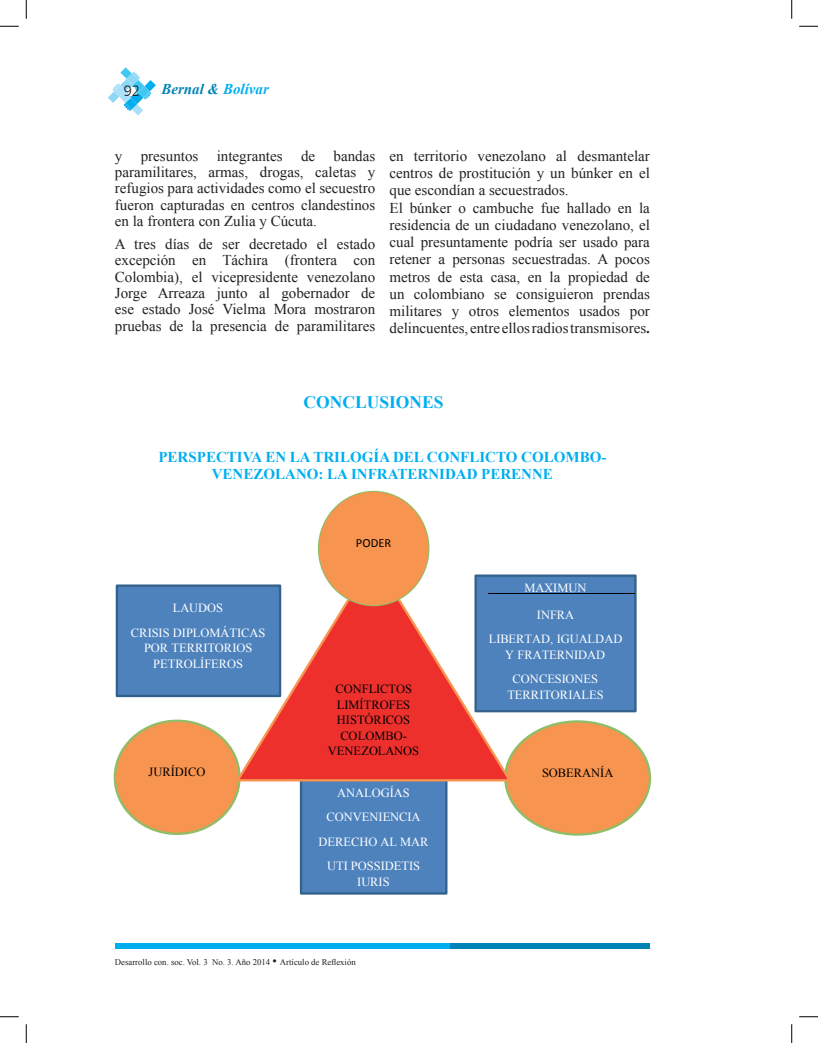
<style>
.page{position:relative;width:818px;height:1043px;background:#fff}
.page>*{position:absolute;margin:0;border:0;box-sizing:border-box;transform-origin:0 0}
.TITULOS_IMPORT{font:700 17.5px "Times New Roman";color:#00aeef}
.cuerpo{font:15px/17.2px "Times New Roman";color:#231f20;text-align:justify}
.t1{font:700 15px/16.5px "Times New Roman";color:#00aeef;text-align:center}
.t2{font:italic 700 15px "Times New Roman";color:#0083b6}
.t3{font:15px "Humanist 777 BT Light B";color:#231f20}
.t4{font:12.5px/24.5px "Times New Roman";color:#fff;text-align:center}
.t5{font:12.5px/15.5px "Times New Roman";color:#000001;text-align:center}
.t6{font:12.5px "Calibri";color:#000001}
.t7{font:8.75px "Times New Roman";color:#231f20}
.s1{color:#00aeef}
.s2{font-weight:700}
.s3{font-size:12.5px}
</style>
<div class="page">
<svg style="left:108px;top:67px;width:48px;height:49px"></svg>
<div style="left:248px;top:943px;width:402px;height:5px;background:#0083b6"></div>
<div style="left:115px;top:943px;width:334px;height:5px;background:#00aeef"></div>
<div style="left:301px;top:780px;width:145px;height:113px;background:#4d82bd"></div>
<div style="left:300px;top:778px;width:147px;height:116px;border:2px solid #35628c"></div>
<div style="left:115px;top:720px;width:124px;height:113px;background:#f7944f;border-radius:50%"></div>
<div style="left:505px;top:721px;width:145px;height:113px;background:#f7944f;border-radius:50%"></div>
<svg style="left:234px;top:554px;width:280px;height:229px"></svg>
<div style="left:319px;top:492px;width:109px;height:113px;background:#f7944f;border-radius:50%"></div>
<div style="left:117px;top:585px;width:163px;height:111px;background:#4d82bd"></div>
<div style="left:116px;top:584px;width:165px;height:113px;border:2px solid #35628c"></div>
<div style="left:475px;top:575px;width:160px;height:136px;background:#4d82bd"></div>
<div style="left:474px;top:574px;width:162px;height:138px;border:2px solid #35628c"></div>
<hr style="left:488px;top:593px;width:146px;height:1px;background:#000001">
<svg style="left:0;top:25px;width:19px;height:2px"></svg>
<svg style="left:799px;top:25px;width:19px;height:2px"></svg>
<svg style="left:0;top:1016px;width:19px;height:1px"></svg>
<svg style="left:799px;top:1016px;width:19px;height:1px"></svg>
<svg style="left:25px;top:0;width:2px;height:19px"></svg>
<svg style="left:25px;top:1024px;width:2px;height:18px"></svg>
<svg style="left:791px;top:0;width:1px;height:19px"></svg>
<svg style="left:791px;top:1024px;width:1px;height:18px"></svg>
<p class="t3" style="left:123px;top:81px;width:18px">92</p>
<p class="t2" style="left:161px;top:79px;width:109px">Bernal &amp; <span class="s1">Bolívar</span></p>
<p class="cuerpo" style="left:115px;top:147px;width:262px;line-height:16.2px">y presuntos integrantes de bandas paramilitares, armas, drogas, caletas y refugios para actividades como el secuestro fueron capturadas en centros clandestinos en la frontera con Zulia y Cúcuta.</p>
<p class="cuerpo" style="left:115px;top:236px;width:262px;line-height:16.5px">A tres días de ser decretado el estado excepción en Táchira (frontera con Colombia), el vicepresidente venezolano Jorge Arreaza junto al gobernador de ese estado José Vielma Mora mostraron pruebas de la presencia de paramilitares</p>
<p class="cuerpo" style="left:389px;top:147px;width:262px">en territorio venezolano al desmantelar centros de prostitución y un búnker en el que escondían a secuestrados.</p>
<p class="cuerpo" style="left:389px;top:199px;width:262px">El búnker o cambuche fue hallado en la residencia de un ciudadano venezolano, el cual presuntamente podría ser usado para retener a personas secuestradas. A pocos metros de esta casa, en la propiedad de un colombiano se consiguieron prendas militares y otros elementos usados por delincuentes, entre ellos radios transmisores<span class="s2">.</span></p>
<p class="TITULOS_IMPORT" style="left:303px;top:390px;width:142px">CONCLUSIONES</p>
<p class="t1" style="left:158px;top:448px;width:449px">PERSPECTIVA EN LA TRILOGÍA DEL CONFLICTO COLOMBO-<br>VENEZOLANO: LA INFRATERNIDAD PERENNE</p>
<p class="t4" style="left:131px;top:595px;width:136px">LAUDOS<br>CRISIS DIPLOMÁTICAS</p>
<p class="t4" style="left:144px;top:639px;width:110px;line-height:15.9px">POR TERRITORIOS<br>PETROLÍFEROS</p>
<p class="t6" style="left:356px;top:535px;width:37px">PODER</p>
<p class="t5" style="left:328px;top:681px;width:93px">CONFLICTOS<br>LIMÍTROFES<br>HISTÓRICOS<br>COLOMBO-<br>VENEZOLANOS</p>
<p class="t4" style="left:524px;top:575px;width:64px;line-height:26.2px">MAXIMUN<br>INFRA</p>
<p class="t4" style="left:488px;top:631px;width:135px;line-height:15.6px">LIBERTAD, IGUALDAD<br>Y FRATERNIDAD</p>
<p class="t4" style="left:507px;top:671px;width:98px;line-height:15.4px">CONCESIONES<br>TERRITORIALES</p>
<p class="t5" style="left:149px;top:764px;width:58px">JURÍDICO</p>
<p class="t5" style="left:542px;top:764px;width:73px">SOBERANÍA</p>
<p class="t4" style="left:318px;top:780px;width:111px">ANALOGÍAS<br>CONVENIENCIA<br>DERECHO AL MAR<br>UTI POSSIDETIS</p>
<p class="t4" style="left:357px;top:869px;width:34px">IURIS</p>
<p class="t7" style="left:115px;top:956px;width:242px">Desarrollo con. soc. Vol. 3 No. 3. Año 2014 <span class="s3">•</span> Artículo de Reflexión</p>
</div>
